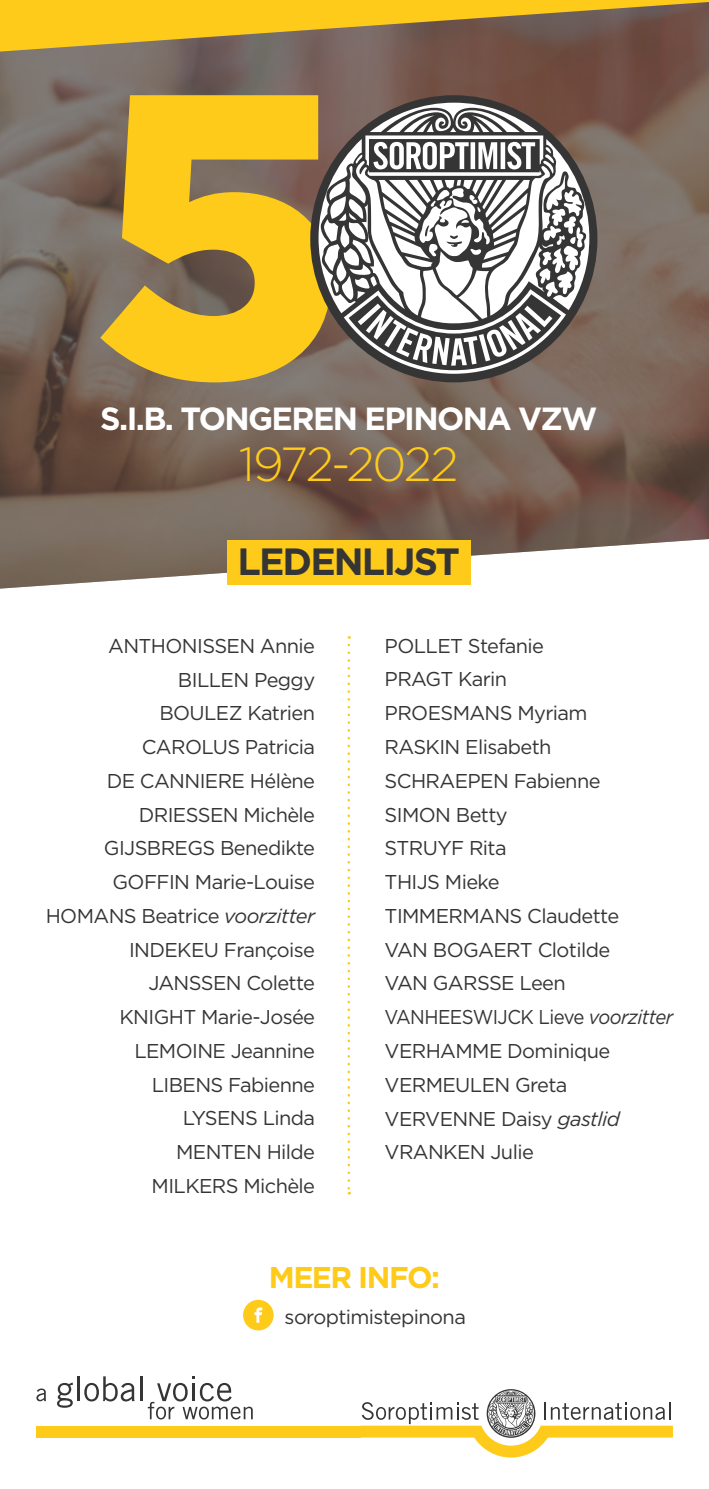
<style>
.page{position:relative;width:709px;height:1489px;background:#fff}
.page>*{position:absolute;margin:0;border:0;box-sizing:border-box;transform-origin:0 0}
.t1{font:300 47.75px "Gotham";letter-spacing:-.05em;color:#fecb1b}
.t2{font:700 38px "Gotham";letter-spacing:-.05em;color:#363535}
.t3{font:700 32px "Gotham";letter-spacing:-.05em;color:#fff}
.t4{font:700 30px "Gotham";letter-spacing:-.05em;color:#fecb1b}
.t5{font:20px/33.8px "Gotham";letter-spacing:-.03em;color:#363535;text-align:right}
.s1{font-style:italic}
</style>
<div class="page">
<img style="left:0;top:52px;width:709px;height:536px">
<svg style="left:100px;top:95px;width:210px;height:287px;background:#cea832"></svg>
<svg style="left:310px;top:95px;width:287px;height:287px"></svg>
<svg style="left:444px;top:146px;width:6px;height:8px"></svg>
<svg style="left:411px;top:146px;width:5px;height:8px"></svg>
<svg style="left:424px;top:225px;width:5px;height:12px"></svg>
<svg style="left:349px;top:294px;width:212px;height:76px"></svg>
<div style="left:394px;top:146px;width:5px;height:19px;background:#363535;border-radius:3px"></div>
<div style="left:427px;top:146px;width:5px;height:19px;background:#363535;border-radius:3px"></div>
<svg style="left:446px;top:235px;width:16px;height:12px"></svg>
<div style="left:227px;top:539px;width:243px;height:45px;background:#fecb1b"></div>
<svg style="left:0;top:0;width:709px;height:52px;background:#b99436"></svg>
<svg style="left:347px;top:645px;width:3px;height:549px"></svg>
<div style="left:36px;top:1425px;width:324px;height:12px;background:#fecb1b"></div>
<svg style="left:57px;top:1382px;width:16px;height:25px"></svg>
<hr style="left:77px;top:1376px;width:2px;height:24px;background:#363535">
<svg style="left:84px;top:1376px;width:50px;height:25px"></svg>
<hr style="left:140px;top:1376px;width:2px;height:24px;background:#363535">
<svg style="left:148px;top:1376px;width:105px;height:43px"></svg>
<svg style="left:36px;top:1388px;width:10px;height:13px"></svg>
<svg style="left:360px;top:1389px;width:313px;height:68px"></svg>
<div style="left:243px;top:1299px;width:31px;height:31px;background:#fecb1b;border-radius:50%"></div>
<svg style="left:254px;top:1307px;width:8px;height:15px"></svg>
<h3 class="t3" style="left:100px;top:400px;width:498px">S.I.B. TONGEREN EPINONA VZW</h3>
<h1 class="t1" style="left:239px;top:438px;width:221px">1972-2022</h1>
<h2 class="t2" style="left:237px;top:539px;width:224px">LEDENLIJST</h2>
<p class="t5" style="left:46px;top:628px;width:271px">ANTHONISSEN Annie<br>BILLEN Peggy<br>BOULEZ Katrien<br>CAROLUS Patricia<br>DE CANNIERE Hélène<br>DRIESSEN Michèle<br>GIJSBREGS Benedikte<br>GOFFIN Marie-Louise<br>HOMANS Beatrice <span class="s1">voorzitter<br></span>INDEKEU Françoise<br>JANSSEN Colette<br>KNIGHT Marie-Josée<br>LEMOINE Jeannine<br>LIBENS Fabienne<br>LYSENS Linda<br>MENTEN Hilde<br>MILKERS Michèle</p>
<p class="t5" style="left:384px;top:628px;width:290px;text-align:left">POLLET Stefanie<br>PRAGT Karin<br>PROESMANS Myriam<br>RASKIN Elisabeth<br>SCHRAEPEN Fabienne<br>SIMON Betty<br>STRUYF Rita<br>THIJS Mieke<br>TIMMERMANS Claudette<br>VAN BOGAERT Clotilde<br>VAN GARSSE Leen<br>VANHEESWIJCK Lieve <span class="s1">voorzitter<br></span>VERHAMME Dominique<br>VERMEULEN Greta<br>VERVENNE Daisy <span class="s1">gastlid<br></span>VRANKEN Julie</p>
<h3 class="t4" style="left:269px;top:1260px;width:173px">MEER INFO:</h3>
<p class="t5" style="left:285px;top:1299px;width:183px">soroptimistepinona</p>
</div>
